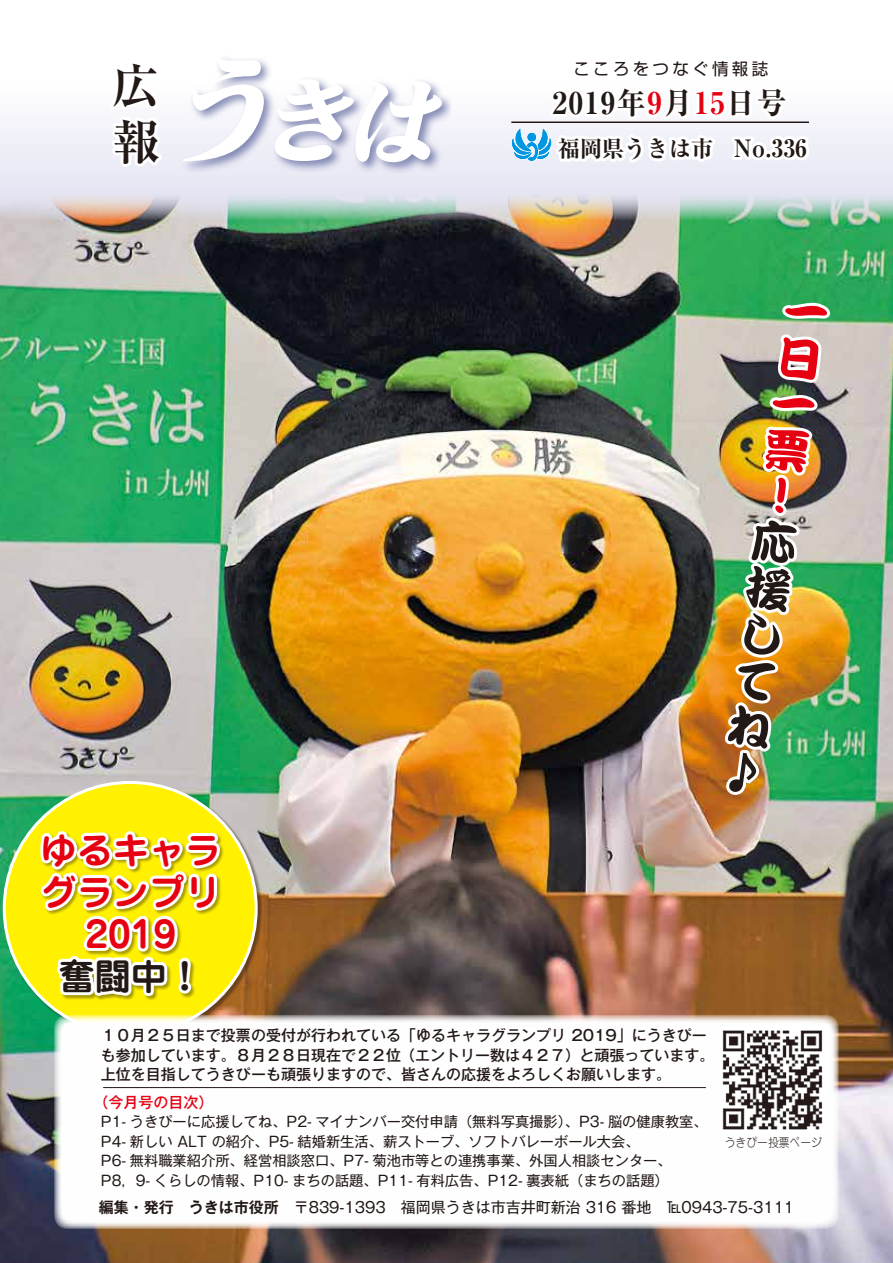
<style>
.page{position:relative;width:893px;height:1263px;background:#fff}
.page>*{position:absolute;margin:0;border:0;box-sizing:border-box;transform-origin:0 0}
.t1{font:700 48px/56.2px "Ryumin Pro";color:#221815}
.t2{font:46.5px/46.5px "DF Kan Tei Ryu Std W9";color:#221815;text-align:justify}
.t3{font:46.5px/46.5px "DF Kan Tei Ryu Std W9";color:#e60012;text-align:justify}
.t4{font:700 36px/42px "Jun 501 Pro";color:#e60012;text-align:center}
.t5{font:700 36px "Jun 501 Pro";color:#221815}
.t6{font:700 expanded 30px "Ryumin Pro";letter-spacing:.04em;color:#221815}
.t7{font:700 expanded 22.5px "Ryumin Pro";color:#221815}
.t8{font:16.5px "Shin Go Pro";letter-spacing:.2em;color:#221815}
.t9{font:500 15px/19.5px "Gothic MB101 Pro";color:#221815}
.t10{font:15px "Gothic MB101 Pro";color:#221815}
.t11{font:500 15px "Gothic MB101 Pro";color:#e60012}
.t12{font:14.25px/19.6px "Gothic MB101 Pro";color:#221815}
.t13{font:300 12px "Jun 101 Pro";color:#221815;scale:.9 1}
.s1{color:#e60012}
.s2{font-size:24px}
.s3{font-family:"Gothic MB101 Pro De";font-weight:700}
</style>
<div class="page">
<svg style="left:0;top:100px;width:893px;height:91px"></svg>
<img style="left:0;top:191px;width:893px;height:1072px">
<svg style="left:783px;top:299px;width:51px;height:24px"></svg>
<img style="left:721px;top:331px;width:104px;height:468px">
<div style="left:3px;top:781px;width:260px;height:260px;background:#221815;opacity:.47"></div>
<div style="left:4px;top:782px;width:252px;height:252px;background:#fff100;border-radius:50%"></div>
<svg style="left:36px;top:831px;width:188px;height:180px"></svg>
<div style="left:54px;top:1015px;width:785px;height:214px;background:#fff;border-radius:13px"></div>
<div style="left:180px;top:54px;width:270px;height:121px;background:#5d659c;opacity:.75"></div>
<svg style="left:183px;top:57px;width:259px;height:105px"></svg>
<svg style="left:102px;top:100px;width:65px;height:77px"></svg>
<svg style="left:511px;top:100px;width:301px;height:70px"></svg>
<hr style="left:511px;top:121px;width:298px;height:2px;background:#221815">
<hr style="left:103px;top:1087px;width:603px;height:1px;background:#221815">
<img style="left:722px;top:1030px;width:101px;height:100px">
<h1 class="t1" style="left:112px;top:54px;width:48px">広報</h1>
<h3 class="t4" style="left:41px;top:826px;width:181px">ゆるキャラグランプリ<br>2019</h3>
<h3 class="t5" style="left:59px;top:948px;width:145px">奮闘中！</h3>
<p class="t8" style="left:573px;top:55px;width:196px">こころをつなぐ情報誌</p>
<h3 class="t6" style="left:553px;top:79px;width:235px">2019年<span class="s1">9</span>月<span class="s1">15</span>日号</h3>
<h3 class="t7" style="left:558px;top:131px;width:251px">福岡県うきは市 <span class="s2">No.336</span></h3>
<h2 class="t3" style="left:786px;top:285px;width:26px;rotate:8deg">一日一票！</h2>
<h2 class="t2" style="left:755px;top:516px;width:26px;rotate:8deg">応援してね♪</h2>
<p class="t9" style="left:101px;top:1024px;width:615px">１０月２５日まで投票の受付が行われている「ゆるキャラグランプリ 2019」にうきぴーも参加しています。８月２８日現在で２２位（エントリー数は４２７）と頑張っています。上位を目指してうきぴーも頑張りますので、皆さんの応援をよろしくお願いします。</p>
<p class="t11" style="left:93px;top:1090px;width:121px">（今月号の目次）</p>
<p class="t12" style="left:101px;top:1110px;width:608px">P1- うきぴーに応援してね、P2- マイナンバー交付申請（無料写真撮影）、P3- 脳の健康教室、P4- 新しい ALT の紹介、P5- 結婚新生活、薪ストーブ、ソフトバレーボール大会、<br>P6- 無料職業紹介所、経営相談窓口、P7- 菊池市等との連携事業、外国人相談センター、<br>P8，9- くらしの情報、P10- まちの話題、P11- 有料広告、P12- 裏表紙（まちの話題）</p>
<p class="t13" style="left:725px;top:1133px;width:110px">うきぴー投票ページ</p>
<p class="t10" style="left:99px;top:1195px;width:697px"><span class="s3">編集・発行 うきは市役所</span>　〒839-1393　福岡県うきは市吉井町新治 316 番地　℡0943-75-3111</p>
</div>
